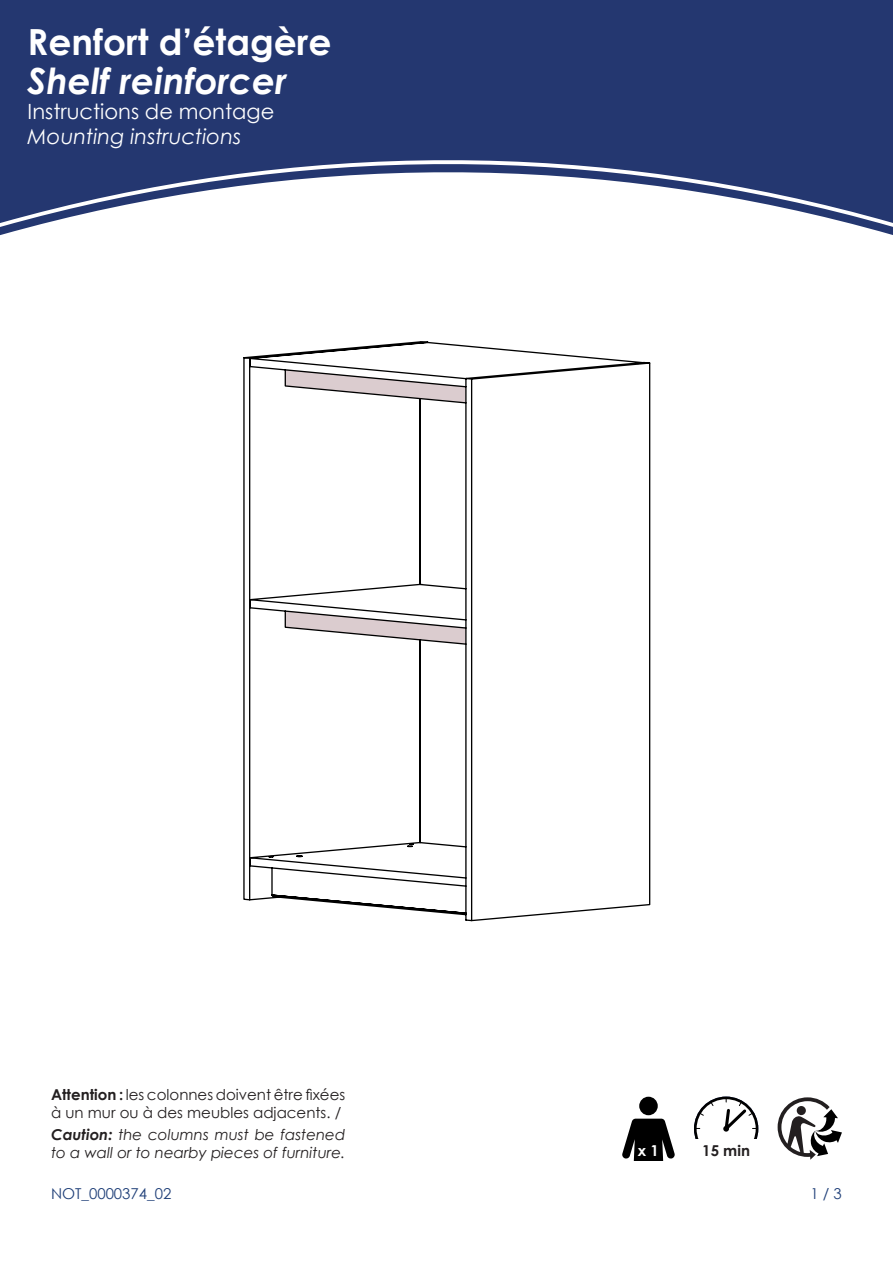
<style>
.page{position:relative;width:893px;height:1263px;background:#fff}
.page>*{position:absolute;margin:0;border:0;box-sizing:border-box;transform-origin:0 0}
.t1{font:700 36px "Century Gothic";color:#fff}
.t2{font:italic 700 36px "Century Gothic";color:#fff}
.t3{font:21px "Century Gothic";color:#fff}
.t4{font:italic 21px "Century Gothic";color:#fff}
.t5{font:15px/18px "Century Gothic";color:#231f20}
.t6{font:italic 15px/18px "Century Gothic";color:#231f20}
.t7{font:15px "Century Gothic";color:#1f3f78}
.t8{font:700 15px "Century Gothic";color:#231f20}
.t9{font:700 15px "Century Gothic";color:#fff}
.s1{font-weight:700}
</style>
<div class="page">
<div style="left:0;top:0;width:893px;height:143px;background:#243770"></div>
<svg style="left:0;top:143px;width:893px;height:92px"></svg>
<div style="left:694px;top:1096px;width:64px;height:65px;border:3px solid #000;border-radius:50%"></div>
<svg style="left:698px;top:1100px;width:16px;height:16px"></svg>
<svg style="left:722px;top:1097px;width:35px;height:42px"></svg>
<div style="left:694px;top:1139px;width:64px;height:22px;background:#fff"></div>
<div style="left:639px;top:1097px;width:19px;height:18px;background:#000;border-radius:50%"></div>
<svg style="left:622px;top:1118px;width:53px;height:43px"></svg>
<svg style="left:778px;top:1097px;width:64px;height:63px"></svg>
<svg style="left:243px;top:341px;width:408px;height:581px"></svg>
<h1 class="t1" style="left:28px;top:14px;width:305px">Renfort d’étagère</h1>
<h1 class="t2" style="left:28px;top:53px;width:261px">Shelf reinforcer</h1>
<h2 class="t3" style="left:28px;top:97px;width:248px">Instructions de montage</h2>
<h2 class="t4" style="left:28px;top:122px;width:215px">Mounting instructions</h2>
<p class="t5" style="left:51px;top:1085px;width:296px"><span class="s1">Attention :</span> les colonnes doivent être fixées à un mur ou à des meubles adjacents. /</p>
<p class="t6" style="left:51px;top:1125px;width:296px"><span class="s1">Caution:</span> the columns must be fastened to a wall or to nearby pieces of furniture.</p>
<p class="t9" style="left:638px;top:1139px;width:22px">x 1</p>
<p class="t8" style="left:702px;top:1139px;width:49px">15 min</p>
<p class="t7" style="left:51px;top:1183px;width:122px">NOT_0000374_02</p>
<p class="t7" style="left:810px;top:1183px;width:33px">1 / 3</p>
</div>
